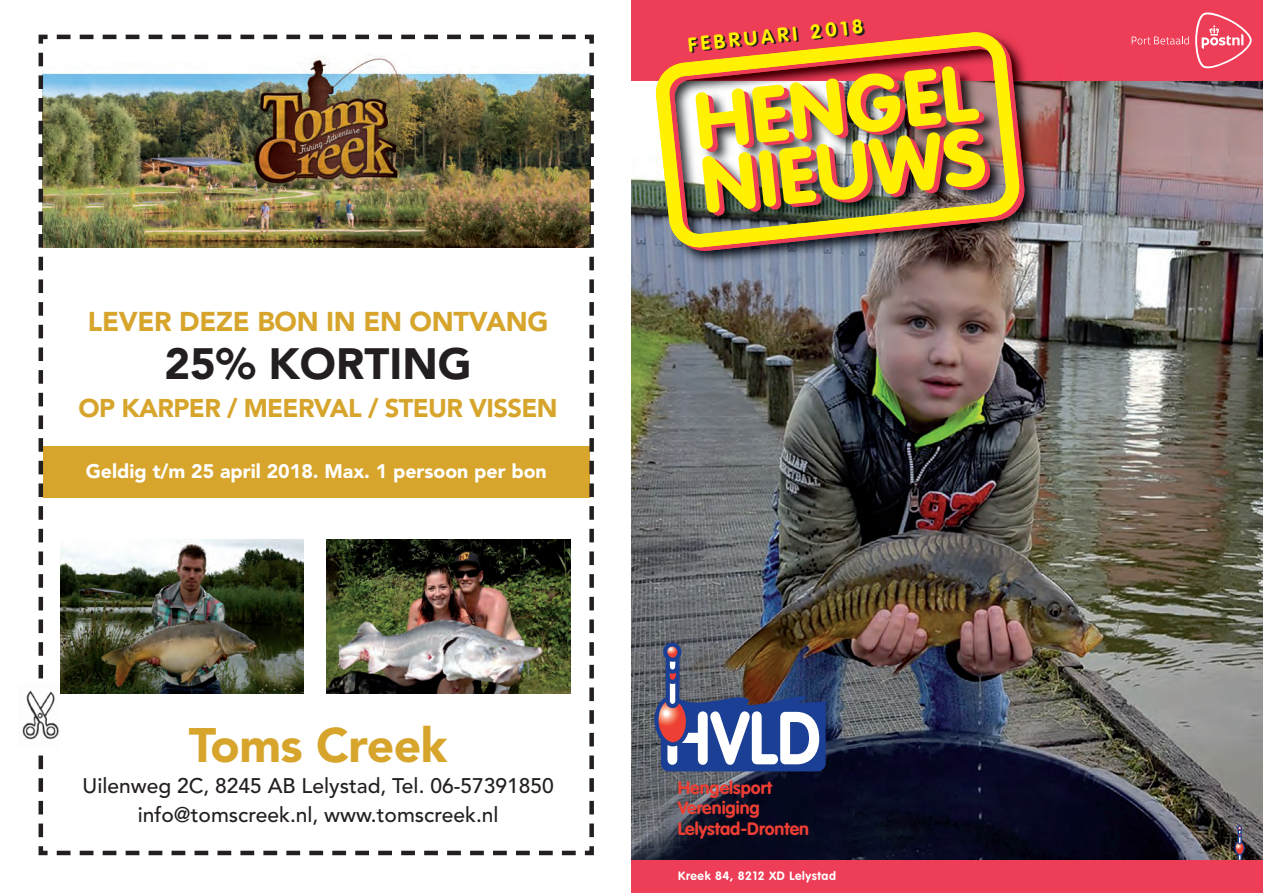
<style>
.page{position:relative;width:1263px;height:893px;background:#fff}
.page>*{position:absolute;margin:0;border:0;box-sizing:border-box;transform-origin:0 0}
.t1{font:900 78.45px/64.1px "VAG Rounded";color:#fff101}
.t2{font:900 48px "Avenir";letter-spacing:-.01em;color:#d7a52c}
.t3{font:900 43.5px "Avenir";color:#231f20}
.t4{font:900 27px "Avenir";letter-spacing:-.01em;color:#d7a52c}
.t5{font:900 25.5px "Avenir";letter-spacing:-.025em;color:#d7a52c}
.t6{font:500 21px/29px "Avenir";color:#231f20;text-align:center}
.t7{font:700 19.8px "VAG Rounded";color:#231f20}
.t8{font:900 19.5px "Avenir";color:#fff}
.t9{font:700 17.7px/20.5px "VAG Rounded";color:#ee3e34}
.t10{font:700 12px "VAG Rounded";letter-spacing:.05em;color:#fff}
</style>
<div class="page">
<img style="left:631px;top:81px;width:632px;height:779px">
<div style="left:1238px;top:845px;width:4px;height:16px;border:1px solid #1b3f94"></div>
<svg style="left:1235px;top:841px;width:9px;height:14px"></svg>
<div style="left:1234px;top:841px;width:11px;height:14px;border:1px solid #1b3f94;border-radius:50%"></div>
<div style="left:1238px;top:828px;width:4px;height:16px;border:1px solid #1b3f94"></div>
<svg style="left:1237px;top:825px;width:5px;height:13px"></svg>
<div style="left:631px;top:860px;width:632px;height:33px;background:#ee3d56"></div>
<div style="left:661px;top:710px;width:164px;height:61px;background:#1b3f94;border-radius:8px"></div>
<div style="left:654px;top:696px;width:36px;height:50px;border:4px solid #1b3f94;border-radius:50%"></div>
<div style="left:663px;top:642px;width:19px;height:20px;border:4px solid #1b3f94;border-radius:50%"></div>
<svg style="left:656px;top:644px;width:169px;height:121px"></svg>
<img style="left:38px;top:34px;width:556px;height:822px">
<img style="left:22px;top:683px;width:38px;height:65px">
<img style="left:327px;top:540px;width:243px;height:154px">
<img style="left:61px;top:540px;width:242px;height:154px">
<div style="left:631px;top:0;width:632px;height:81px;background:#ee3d56"></div>
<img style="left:638px;top:81px;width:441px;height:205px">
<img style="left:652px;top:81px;width:396px;height:194px">
<img style="left:685px;top:52px;width:339px;height:199px">
<img style="left:656px;top:32px;width:363px;height:215px">
<svg style="left:1195px;top:12px;width:57px;height:56px"></svg>
<svg style="left:1132px;top:36px;width:57px;height:9px"></svg>
<p class="t4" style="left:88px;top:298px;width:462px">LEVER DEZE BON IN EN ONTVANG</p>
<h3 class="t3" style="left:165px;top:327px;width:309px">25% KORTING</h3>
<p class="t5" style="left:79px;top:386px;width:481px">OP KARPER / MEERVAL / STEUR VISSEN</p>
<p class="t8" style="left:86px;top:455px;width:462px">Geldig t/m 25 april 2018. Max. 1 persoon per bon</p>
<h2 class="t2" style="left:189px;top:704px;width:260px">Toms Creek</h2>
<p class="t6" style="left:83px;top:770px;width:473px">Uilenweg 2C, 8245 AB Lelystad, Tel. 06-57391850 info@tomscreek.nl, www.tomscreek.nl</p>
<p class="t7" style="left:689px;top:38px;width:178px;rotate:-6deg">FEBRUARI 2018</p>
<h1 class="t1" style="left:692px;top:96px;width:287px;rotate:-6deg">HENGEL<br>NIEUWS</h1>
<p class="t9" style="left:678px;top:778px;width:133px">Hengelsport<br>Vereniging<br>Lelystad-Dronten</p>
<p class="t10" style="left:678px;top:871px;width:159px">Kreek 84, 8212 XD Lelystad</p>
</div>
